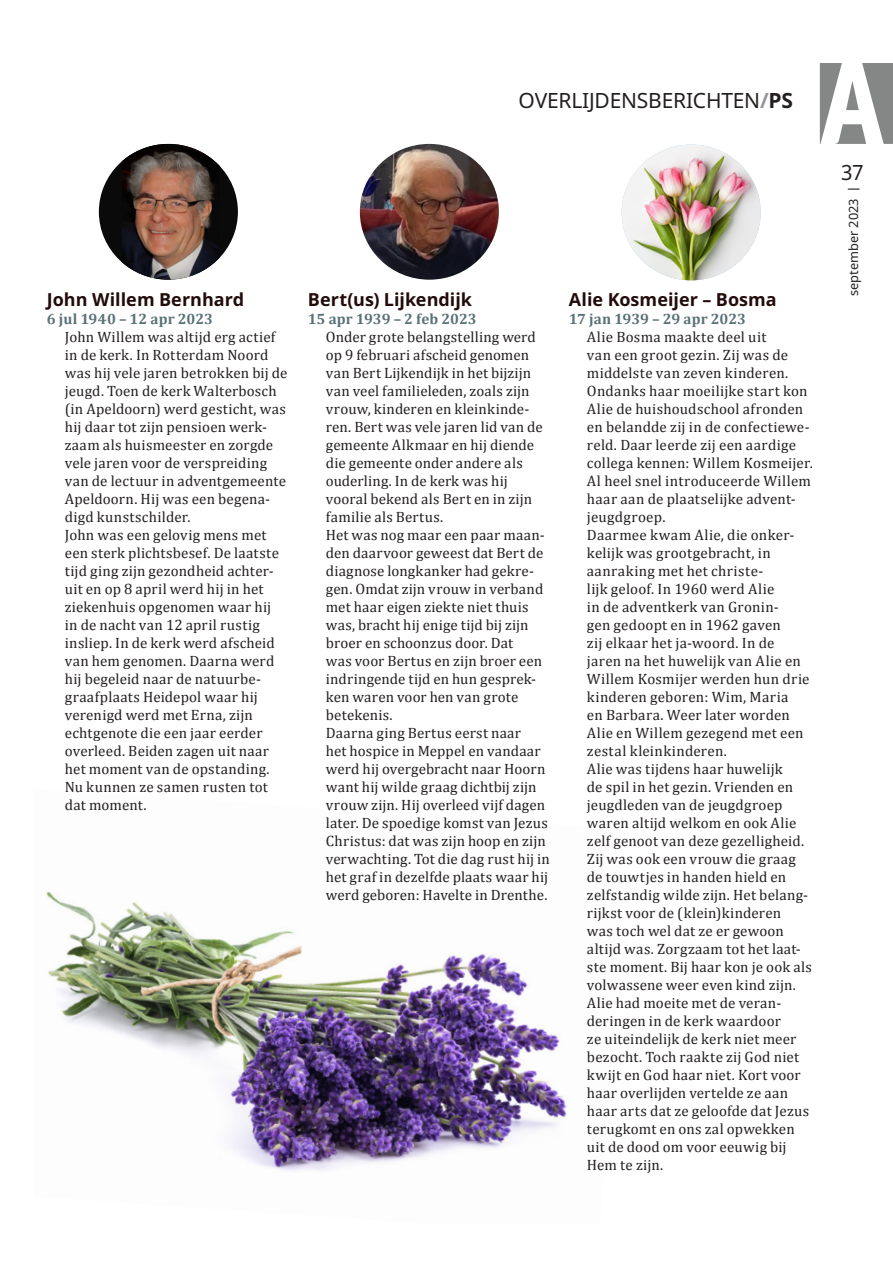
<style>
.page{position:relative;width:893px;height:1263px;background:#fff}
.page>*{position:absolute;margin:0;border:0;box-sizing:border-box;transform-origin:0 0}
.t1{font:21px "Noto Sans";letter-spacing:-.01em;color:#231f20}
.t2{font:21px "Noto Sans";letter-spacing:-.01em;color:#231f20;scale:.95 1}
.t3{font:700 18px "Noto Sans";color:#220c0a}
.t4{font:15px/18px "Cambria";letter-spacing:.01em;color:#231f20}
.t5{font:700 15px "Cambria";color:#597277}
.t6{font:12.75px "Noto Sans";color:#231f20}
.s1{font-weight:700;color:#939598}
.s2{font-weight:700}
.s3{font-family:"Reykjavik One OT A Gauge";font-size:15px}
</style>
<div class="page">
<img style="left:46px;top:891px;width:521px;height:280px">
<img style="left:360px;top:144px;width:139px;height:136px">
<div style="left:99px;top:144px;width:139px;height:136px;background:#0a0a0a;border-radius:50%"></div>
<img style="left:122px;top:144px;width:97px;height:136px">
<svg style="left:820px;top:63px;width:73px;height:81px"></svg>
<img style="left:622px;top:145px;width:139px;height:135px">
<h1 class="t1" style="left:519px;top:86px;width:276px">OVERLIJDENSBERICHTEN<span class="s1">/</span><span class="s2">PS</span></h1>
<p class="t3" style="left:47px;top:287px;width:199px">John Willem Bernhard</p>
<p class="t5" style="left:47px;top:310px;width:168px">6 jul 1940 – 12 apr 2023</p>
<p class="t4" style="left:65px;top:328px;width:224px">John Willem was altijd erg actief in de kerk. In Rotterdam Noord was hij vele jaren betrokken bij de jeugd. Toen de kerk Walterbosch (in Apeldoorn) werd gesticht, was hij daar tot zijn pensioen werk&shy;zaam als huismeester en zorgde vele jaren voor de verspreiding van de lectuur in adventgemeente<br>Apeldoorn. Hij was een begena&shy;digd kunstschilder.<br>John was een gelovig mens met een sterk plichtsbesef. De laatste tijd ging zijn gezondheid achter&shy;uit en op 8 april werd hij in het ziekenhuis opgenomen waar hij in de nacht van 12 april rustig insliep. In de kerk werd afscheid van hem genomen. Daarna werd hij begeleid naar de natuurbe&shy;graafplaats Heidepol waar hij verenigd werd met Erna, zijn echtgenote die een jaar eerder overleed. Beiden zagen uit naar het moment van de opstanding.<br>Nu kunnen ze samen rusten tot dat moment.</p>
<p class="t3" style="left:308px;top:287px;width:166px">Bert(us) Lijkendijk</p>
<p class="t5" style="left:308px;top:310px;width:170px">15 apr 1939 – 2 feb 2023</p>
<p class="t4" style="left:326px;top:328px;width:226px">Onder grote belangstelling werd op 9 februari afscheid genomen van Bert Lijkendijk in het bijzijn van veel familieleden, zoals zijn vrouw, kinderen en kleinkinde&shy;ren. Bert was vele jaren lid van de gemeente Alkmaar en hij diende die gemeente onder andere als ouderling. In de kerk was hij vooral bekend als Bert en in zijn familie als Bertus.<br>Het was nog maar een paar maan&shy;den daarvoor geweest dat Bert de diagnose longkanker had gekre&shy;gen. Omdat zijn vrouw in verband met haar eigen ziekte niet thuis was, bracht hij enige tijd bij zijn broer en schoonzus door. Dat<br>was voor Bertus en zijn broer een indringende tijd en hun gesprek&shy;ken waren voor hen van grote betekenis.<br>Daarna ging Bertus eerst naar<br>het hospice in Meppel en vandaar werd hij overgebracht naar Hoorn want hij wilde graag dichtbij zijn vrouw zijn. Hij overleed vijf dagen later. De spoedige komst van Jezus<br>Christus: dat was zijn hoop en zijn verwachting. Tot die dag rust hij in het graf in dezelfde plaats waar hij werd geboren: Havelte in Drenthe.</p>
<p class="t3" style="left:569px;top:287px;width:209px">Alie Kosmeijer – Bosma</p>
<p class="t5" style="left:569px;top:310px;width:179px">17 jan 1939 – 29 apr 2023</p>
<p class="t4" style="left:587px;top:328px;width:227px">Alie Bosma maakte deel uit<br>van een groot gezin. Zij was de middelste van zeven kinderen.<br>Ondanks haar moeilijke start kon<br>Alie de huishoudschool afronden en belandde zij in de confectiewe&shy;reld. Daar leerde zij een aardige collega kennen: Willem Kosmeijer.<br>Al heel snel introduceerde Willem haar aan de plaatselijke advent&shy;jeugdgroep.<br>Daarmee kwam Alie, die onker&shy;kelijk was grootgebracht, in aanraking met het christe-<br>lijk geloof. In 1960 werd Alie<br>in de adventkerk van Gronin-<br>gen gedoopt en in 1962 gaven<br>zij elkaar het ja-woord. In de<br>jaren na het huwelijk van Alie en<br>Willem Kosmijer werden hun drie kinderen geboren: Wim, Maria<br>en Barbara. Weer later worden<br>Alie en Willem gezegend met een zestal kleinkinderen.<br>Alie was tijdens haar huwelijk<br>de spil in het gezin. Vrienden en jeugdleden van de jeugdgroep waren altijd welkom en ook Alie zelf genoot van deze gezelligheid.<br>Zij was ook een vrouw die graag de touwtjes in handen hield en zelfstandig wilde zijn. Het belang&shy;rijkst voor de (klein)kinderen<br>was toch wel dat ze er gewoon altijd was. Zorgzaam tot het laat&shy;ste moment. Bij haar kon je ook als volwassene weer even kind zijn.<br>Alie had moeite met de veran&shy;deringen in de kerk waardoor<br>ze uiteindelijk de kerk niet meer bezocht. Toch raakte zij God niet kwijt en God haar niet. Kort voor haar overlijden vertelde ze aan haar arts dat ze geloofde dat Jezus terugkomt en ons zal opwekken uit de dood om voor eeuwig bij<br>Hem te zijn.</p>
<h1 class="t2" style="left:841px;top:158px;width:25px">37</h1>
<p class="t6" style="left:845px;top:296px;width:110px;rotate:-90deg">september 2023 <span class="s3">|</span></p>
</div>
